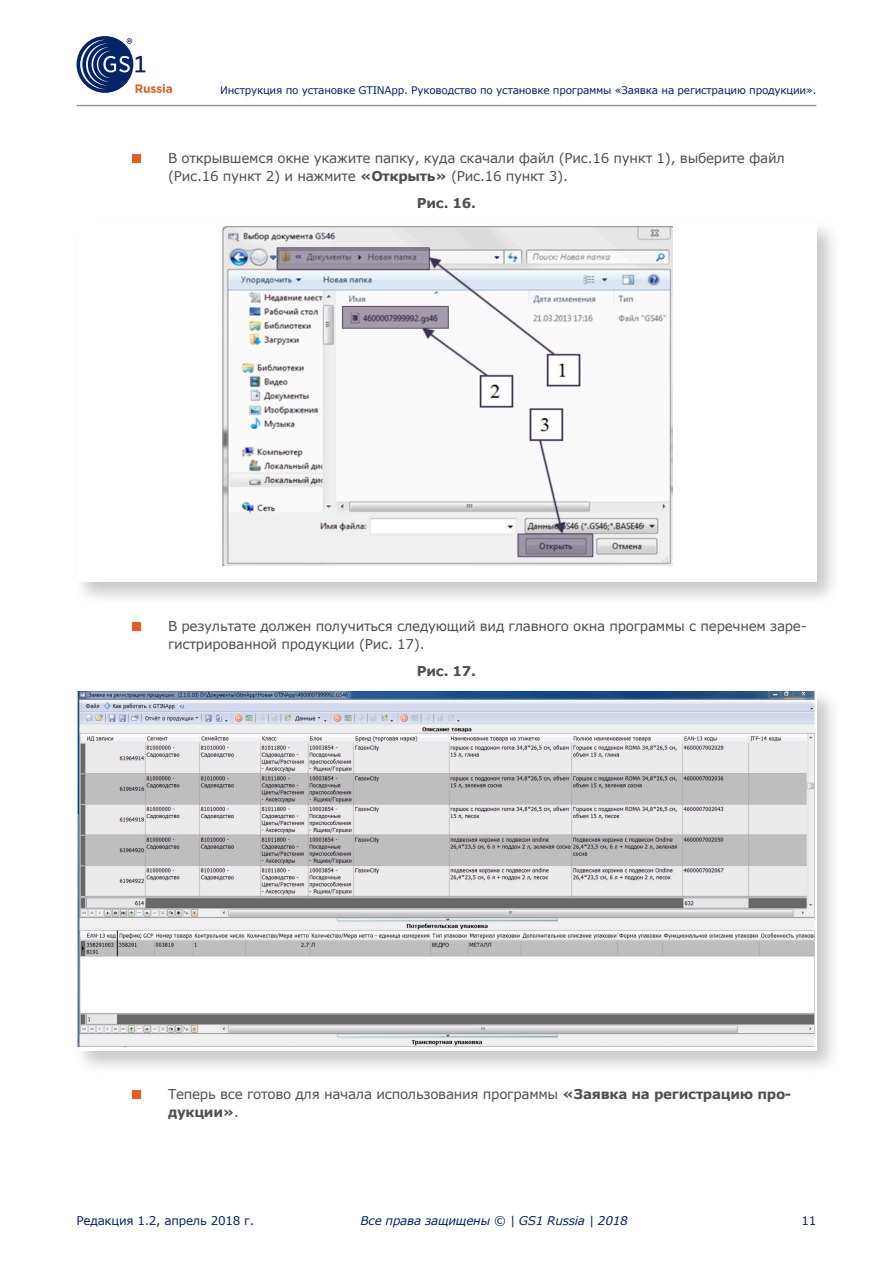
<style>
.page{position:relative;width:893px;height:1263px;background:#fff}
.page>*{position:absolute;margin:0;border:0;box-sizing:border-box;transform-origin:0 0}
.t1{font:13.5px/18px "Verdana";letter-spacing:-.02em;color:#504e53}
.t2{font:700 13.5px "Verdana";letter-spacing:-.02em;color:#504e53}
.t3{font:italic 12px "Verdana";letter-spacing:-.02em;color:#052467}
.t4{font:12px "Verdana";letter-spacing:-.02em;color:#052467}
.t5{font:10.5px "Verdana";letter-spacing:-.02em;color:#052467}
.s1{font-weight:700}
</style>
<div class="page">
<div style="left:77px;top:36px;width:56px;height:57px;background:#052467;border-radius:50%"></div>
<svg style="left:80px;top:38px;width:92px;height:55px"></svg>
<hr style="left:77px;top:105px;width:739px;height:1px;background:#98989c">
<div style="left:132px;top:154px;width:8px;height:9px;background:#ea591f"></div>
<div style="left:132px;top:622px;width:8px;height:9px;background:#ea591f"></div>
<div style="left:132px;top:1090px;width:8px;height:9px;background:#ea591f"></div>
<div style="left:73px;top:218px;width:768px;height:388px;background:#1b1c20;opacity:.25"></div>
<div style="left:77px;top:222px;width:739px;height:359px;background:#fff"></div>
<img style="left:222px;top:226px;width:451px;height:340px">
<div style="left:73px;top:687px;width:768px;height:388px;background:#1b1c20;opacity:.25"></div>
<img style="left:77px;top:691px;width:739px;height:358px">
<p class="t5" style="left:220px;top:83px;width:598px">Инструкция по установке GTINApp. Руководство по установке программы «Заявка на регистрацию продукции».</p>
<p class="t1" style="left:168px;top:149px;width:618px">В открывшемся окне укажите папку, куда скачали файл (Рис.16 пункт 1), выберите файл (Рис.16 пункт 2) и нажмите <span class="s1">«Открыть»</span> (Рис.16 пункт 3).</p>
<p class="t2" style="left:417px;top:194px;width:61px">Рис. 16.</p>
<p class="t1" style="left:168px;top:617px;width:640px">В результате должен получиться следующий вид главного окна программы с перечнем заре&shy;гистрированной продукции (Рис. 17).</p>
<p class="t2" style="left:417px;top:662px;width:61px">Рис. 17.</p>
<p class="t1" style="left:168px;top:1085px;width:625px">Теперь все готово для начала использования программы <span class="s1">«Заявка на регистрацию про&shy;дукции»</span>.</p>
<p class="t4" style="left:77px;top:1213px;width:179px">Редакция 1.2, апрель 2018 г.</p>
<p class="t3" style="left:361px;top:1213px;width:269px">Все права защищены © | GS1 Russia | 2018</p>
<p class="t4" style="left:801px;top:1213px;width:17px">11</p>
</div>
